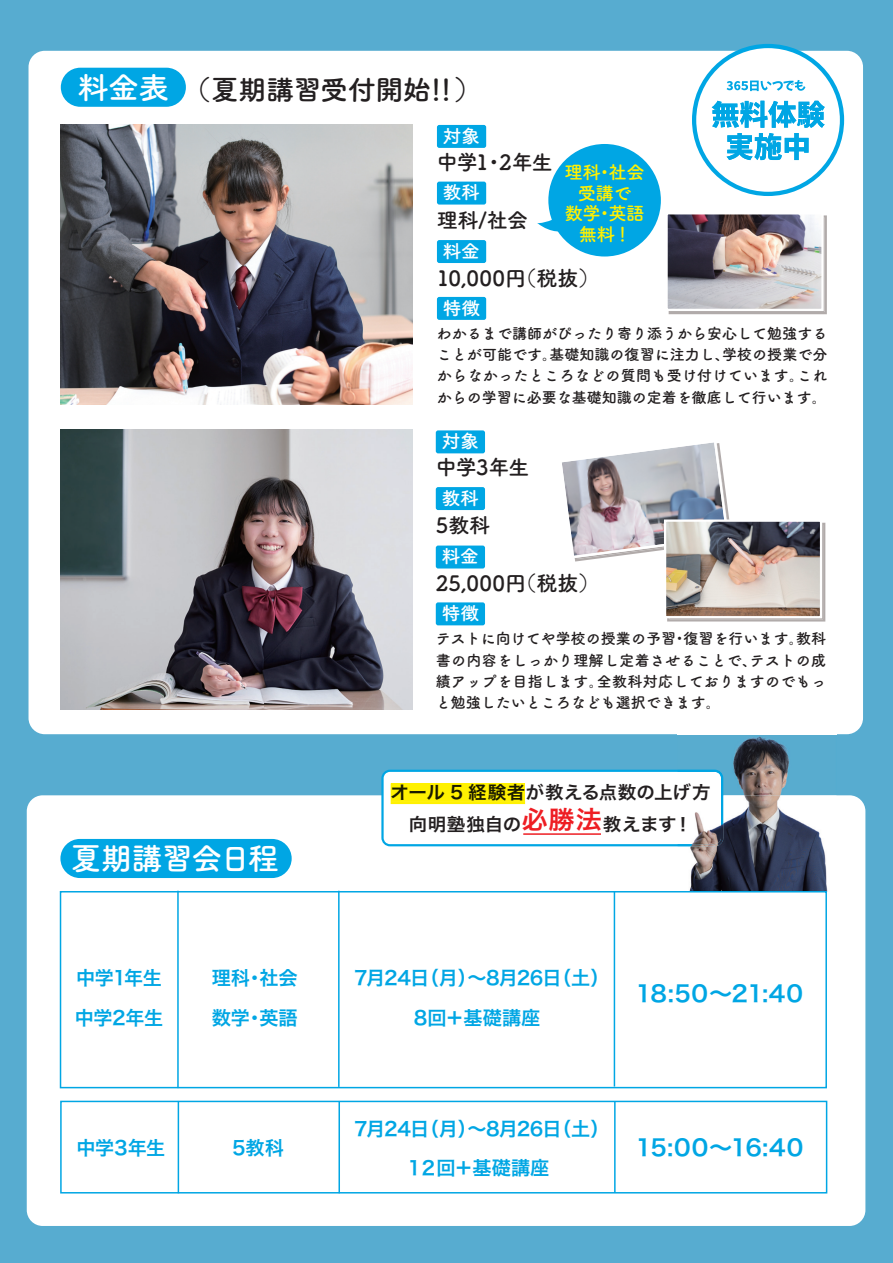
<style>
.page{position:relative;width:893px;height:1263px;background:#57acd0}
.page>*{position:absolute;margin:0;border:0;box-sizing:border-box;transform-origin:0 0}
.t1{font:700 30.9px "Tsuku B Rd Gothic";letter-spacing:-.025em;color:#fff}
.t2{font:700 27.6px "Tsuku B Rd Gothic";letter-spacing:-.02em;color:#231f20}
.t3{font:22.5px "Hira Kaku Pro N W6";letter-spacing:-.005em;color:#00a6e4}
.t4{font:700 21px "Tsuku B Rd Gothic";letter-spacing:-.01em;color:#231f20}
.t5{font:19.05px/39.5px "Hira Kaku Pro N W6";letter-spacing:-.025em;color:#00a6e4}
.t6{font:19.05px/39.5px "Hira Kaku Pro N W6";letter-spacing:-.045em;color:#00a6e4;text-align:center}
.t7{font:700 18.6px "Tsuku B Rd Gothic";letter-spacing:-.005em;color:#fff}
.t8{font:700 18.3px/20.4px "Tsuku B Rd Gothic";letter-spacing:-.02em;color:#fff101;text-align:center}
.t9{font:18px/31.3px "Hira Kaku Pro N W6";letter-spacing:.01em;color:#231f20;text-align:center}
.t10{font:700 15px/21.3px "Tsuku B Rd Gothic";color:#231f20;text-align:justify}
.s1{font-size:25.2px;color:#ee1d23}
</style>
<div class="page">
<div style="left:29px;top:51px;width:834px;height:683px;background:#fff;border-radius:16px"></div>
<div style="left:27px;top:795px;width:838px;height:431px;background:#fff;border-radius:16px"></div>
<div style="left:61px;top:68px;width:125px;height:39px;background:#00a6e4;border-radius:20px"></div>
<div style="left:60px;top:839px;width:232px;height:39px;background:#00a6e4;border-radius:20px"></div>
<div style="left:437px;top:125px;width:49px;height:23px;background:#00a6e4;border-radius:2px"></div>
<div style="left:437px;top:182px;width:49px;height:23px;background:#00a6e4;border-radius:2px"></div>
<div style="left:437px;top:240px;width:49px;height:23px;background:#00a6e4;border-radius:2px"></div>
<div style="left:437px;top:297px;width:49px;height:23px;background:#00a6e4;border-radius:2px"></div>
<img style="left:677px;top:734px;width:160px;height:158px">
<div style="left:60px;top:891px;width:767px;height:197px;border:2px solid #00a6e4"></div>
<div style="left:60px;top:1101px;width:767px;height:92px;border:2px solid #00a6e4"></div>
<hr style="left:178px;top:1101px;width:1px;height:92px;background:#00a6e4">
<hr style="left:338px;top:1101px;width:2px;height:92px;background:#00a6e4">
<hr style="left:614px;top:1101px;width:2px;height:92px;background:#00a6e4">
<svg style="left:381px;top:770px;width:342px;height:76px"></svg>
<div style="left:391px;top:784px;width:134px;height:17px;background:#fff101"></div>
<div style="left:694px;top:46px;width:148px;height:148px;background:#fff;border-radius:50%"></div>
<div style="left:692px;top:44px;width:152px;height:152px;border:4px solid #00a6e4;border-radius:50%"></div>
<svg style="left:712px;top:101px;width:113px;height:59px"></svg>
<svg style="left:727px;top:80px;width:78px;height:11px"></svg>
<img style="left:61px;top:125px;width:351px;height:280px">
<img style="left:61px;top:429px;width:351px;height:280px">
<div style="left:436px;top:430px;width:49px;height:23px;background:#00a6e4;border-radius:2px"></div>
<div style="left:436px;top:487px;width:49px;height:23px;background:#00a6e4;border-radius:2px"></div>
<div style="left:436px;top:545px;width:49px;height:23px;background:#00a6e4;border-radius:2px"></div>
<div style="left:436px;top:602px;width:49px;height:23px;background:#00a6e4;border-radius:2px"></div>
<svg style="left:669px;top:215px;width:158px;height:99px"></svg>
<img style="left:668px;top:215px;width:153px;height:93px">
<div style="left:665px;top:212px;width:159px;height:99px;border:2px solid #fff"></div>
<svg style="left:562px;top:442px;width:263px;height:179px"></svg>
<img style="left:667px;top:522px;width:152px;height:93px">
<div style="left:664px;top:519px;width:158px;height:99px;border:2px solid #fff"></div>
<hr style="left:177px;top:891px;width:2px;height:197px;background:#00a6e4">
<hr style="left:338px;top:891px;width:2px;height:196px;background:#00a6e4">
<hr style="left:614px;top:891px;width:1px;height:195px;background:#00a6e4">
<div style="left:548px;top:144px;width:113px;height:112px;background:#00a6e4;border-radius:50%"></div>
<svg style="left:537px;top:214px;width:23px;height:20px"></svg>
<h1 class="t1" style="left:78px;top:63px;width:93px">料金表</h1>
<h2 class="t2" style="left:183px;top:68px;width:301px">（夏期講習受付開始！！）</h2>
<p class="t7" style="left:443px;top:121px;width:39px">対象</p>
<h3 class="t4" style="left:437px;top:146px;width:117px">中学1・2年生</h3>
<h3 class="t4" style="left:437px;top:204px;width:93px">理科/社会</h3>
<h3 class="t4" style="left:437px;top:262px;width:164px">10,000円（税抜）</h3>
<p class="t8" style="left:564px;top:161px;width:82px">理科・社会受講で<br>数学・英語無料！</p>
<p class="t7" style="left:443px;top:178px;width:38px">教科</p>
<p class="t7" style="left:443px;top:236px;width:38px">料金</p>
<p class="t7" style="left:443px;top:293px;width:39px">特徴</p>
<p class="t10" style="left:437px;top:322px;width:392px">わかるまで講師がぴったり寄り添うから安心して勉強することが可能です。基礎知識の復習に注力し、学校の授業で分からなかったところなどの質問も受け付けています。これからの学習に必要な基礎知識の定着を徹底して行います。</p>
<p class="t7" style="left:442px;top:427px;width:39px">対象</p>
<h3 class="t4" style="left:436px;top:451px;width:95px">中学3年生</h3>
<h3 class="t4" style="left:436px;top:509px;width:56px">5教科</h3>
<h3 class="t4" style="left:436px;top:567px;width:165px">25,000円（税抜）</h3>
<p class="t7" style="left:442px;top:483px;width:38px">教科</p>
<p class="t7" style="left:442px;top:542px;width:38px">料金</p>
<p class="t7" style="left:442px;top:599px;width:39px">特徴</p>
<p class="t10" style="left:436px;top:627px;width:392px">テストに向けてや学校の授業の予習・復習を行います。教科書の内容をしっかり理解し定着させることで、テストの成績アップを目指します。全教科対応しておりますのでもっと勉強したいところなども選択できます。</p>
<p class="t9" style="left:391px;top:776px;width:321px">オール 5 経験者が教える点数の上げ方向明塾独自の<span class="s1">必勝法</span>教えます！</p>
<h1 class="t1" style="left:70px;top:835px;width:210px">夏期講習会日程</h1>
<p class="t5" style="left:75px;top:958px;width:90px">中学1年生中学2年生</p>
<p class="t5" style="left:354px;top:958px;width:257px;text-align:center">7月24日（月）～8月26日（土）<br>8回＋基礎講座</p>
<p class="t5" style="left:212px;top:958px;width:87px">理科・社会数学・英語</p>
<p class="t5" style="left:77px;top:1127px;width:90px">中学3年生</p>
<p class="t5" style="left:232px;top:1127px;width:53px">5教科</p>
<p class="t6" style="left:354px;top:1108px;width:257px">7月24日（月）～8月26日（土）<br>１２回＋基礎講座</p>
<h3 class="t3" style="left:636px;top:973px;width:169px">18:50～21:40</h3>
<h3 class="t3" style="left:636px;top:1127px;width:169px">15:00～16:40</h3>
</div>
